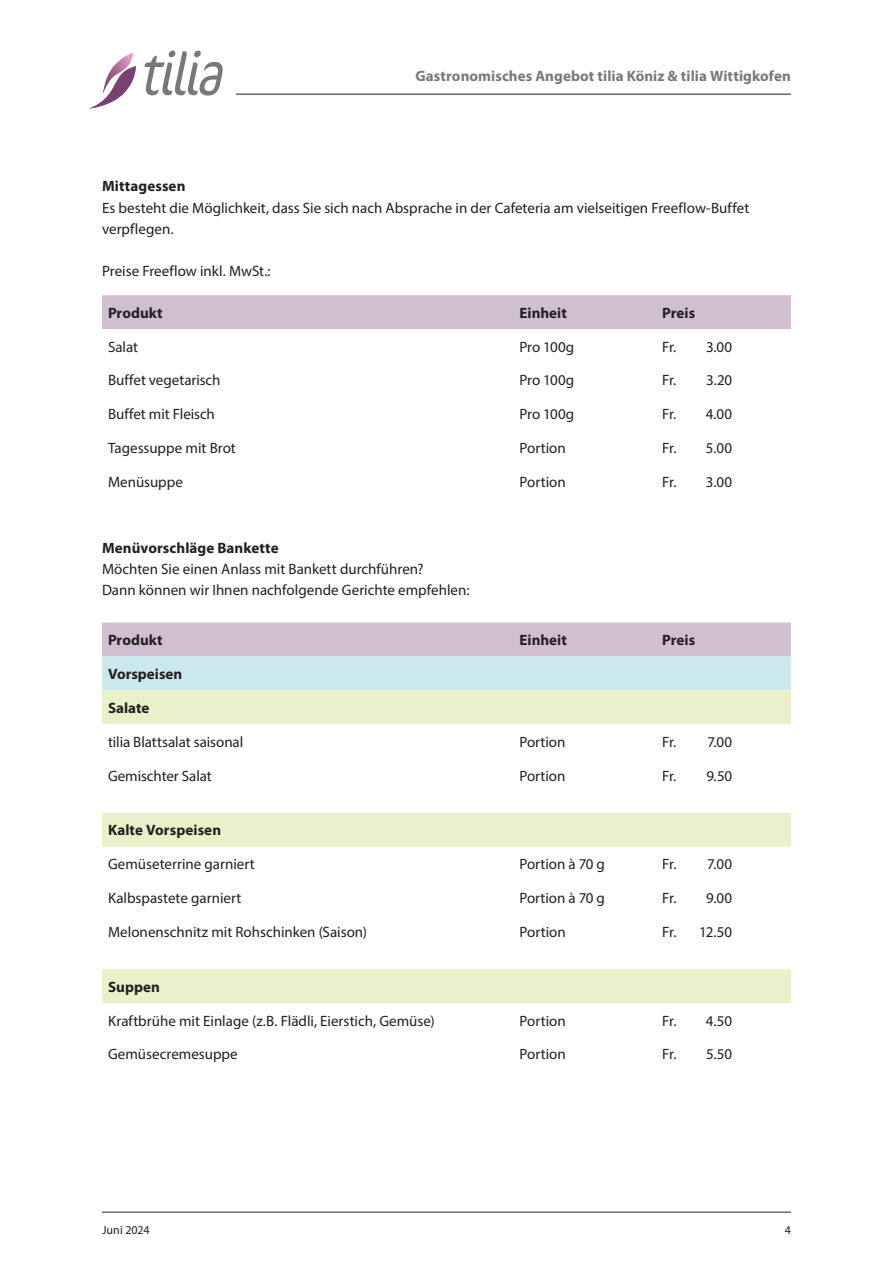
<style>
.page{position:relative;width:893px;height:1263px;background:#fff}
.page>*{position:absolute;margin:0;border:0;box-sizing:border-box;transform-origin:0 0}
.t1{font:15px/21.3px "Myriad Pro";color:#231f20}
.t2{font:700 15px "Myriad Pro";letter-spacing:.005em;color:#231f20}
.t3{font:700 15px "Myriad Pro";letter-spacing:.005em;color:#76787b}
.t4{font:12px "Myriad Pro";color:#231f20}
</style>
<div class="page">
<svg style="left:88px;top:53px;width:48px;height:56px"></svg>
<svg style="left:144px;top:51px;width:79px;height:45px"></svg>
<hr style="left:236px;top:94px;width:555px;height:1px;background:#231f20">
<hr style="left:102px;top:1212px;width:689px;height:1px;background:#231f20">
<div style="left:102px;top:295px;width:689px;height:34px;background:#d0bfd0"></div>
<svg style="left:102px;top:623px;width:689px;height:67px;background:#cdd4de"></svg>
<svg style="left:102px;top:690px;width:689px;height:313px"></svg>
<p class="t3" style="left:415px;top:66px;width:377px">Gastronomisches Angebot tilia Köniz &amp; tilia Wittigkofen</p>
<p class="t2" style="left:102px;top:177px;width:85px">Mittagessen</p>
<p class="t1" style="left:102px;top:197px;width:649px">Es besteht die Möglichkeit, dass Sie sich nach Absprache in der Cafeteria am vielseitigen Freeflow-Buffet verpflegen.</p>
<p class="t1" style="left:102px;top:260px;width:170px">Preise Freeflow inkl. MwSt.:</p>
<p class="t2" style="left:108px;top:303px;width:56px">Produkt</p>
<p class="t2" style="left:519px;top:303px;width:49px">Einheit</p>
<p class="t2" style="left:662px;top:303px;width:34px">Preis</p>
<p class="t1" style="left:108px;top:336px;width:31px">Salat</p>
<p class="t1" style="left:519px;top:336px;width:56px">Pro 100g</p>
<p class="t1" style="left:662px;top:336px;width:71px">Fr. 3.00</p>
<p class="t1" style="left:108px;top:369px;width:114px">Buffet vegetarisch</p>
<p class="t1" style="left:519px;top:369px;width:56px">Pro 100g</p>
<p class="t1" style="left:662px;top:369px;width:71px">Fr. 3.20</p>
<p class="t1" style="left:108px;top:403px;width:108px">Buffet mit Fleisch</p>
<p class="t1" style="left:519px;top:403px;width:56px">Pro 100g</p>
<p class="t1" style="left:662px;top:403px;width:71px">Fr. 4.00</p>
<p class="t1" style="left:108px;top:437px;width:129px">Tagessuppe mit Brot</p>
<p class="t1" style="left:519px;top:437px;width:48px">Portion</p>
<p class="t1" style="left:662px;top:437px;width:71px">Fr. 5.00</p>
<p class="t1" style="left:108px;top:471px;width:77px">Menüsuppe</p>
<p class="t1" style="left:519px;top:471px;width:48px">Portion</p>
<p class="t1" style="left:662px;top:471px;width:71px">Fr. 3.00</p>
<p class="t2" style="left:102px;top:538px;width:178px">Menüvorschläge Bankette</p>
<p class="t1" style="left:102px;top:558px;width:369px">Möchten Sie einen Anlass mit Bankett durchführen?<br>Dann können wir Ihnen nachfolgende Gerichte empfehlen:</p>
<p class="t2" style="left:108px;top:630px;width:56px">Produkt</p>
<p class="t2" style="left:519px;top:630px;width:49px">Einheit</p>
<p class="t2" style="left:662px;top:630px;width:34px">Preis</p>
<p class="t2" style="left:108px;top:664px;width:76px">Vorspeisen</p>
<p class="t2" style="left:108px;top:698px;width:43px">Salate</p>
<p class="t1" style="left:108px;top:731px;width:137px">tilia Blattsalat saisonal</p>
<p class="t1" style="left:519px;top:731px;width:47px">Portion</p>
<p class="t1" style="left:662px;top:731px;width:71px">Fr. 7.00</p>
<p class="t1" style="left:108px;top:765px;width:105px">Gemischter Salat</p>
<p class="t1" style="left:519px;top:765px;width:47px">Portion</p>
<p class="t1" style="left:662px;top:765px;width:71px">Fr. 9.50</p>
<p class="t2" style="left:108px;top:820px;width:115px">Kalte Vorspeisen</p>
<p class="t1" style="left:108px;top:853px;width:148px">Gemüseterrine garniert</p>
<p class="t1" style="left:519px;top:853px;width:87px">Portion à 70 g</p>
<p class="t1" style="left:662px;top:853px;width:71px">Fr. 7.00</p>
<p class="t1" style="left:108px;top:887px;width:135px">Kalbspastete garniert</p>
<p class="t1" style="left:519px;top:887px;width:87px">Portion à 70 g</p>
<p class="t1" style="left:662px;top:887px;width:71px">Fr. 9.00</p>
<p class="t1" style="left:108px;top:921px;width:260px">Melonenschnitz mit Rohschinken (Saison)</p>
<p class="t1" style="left:519px;top:921px;width:48px">Portion</p>
<p class="t1" style="left:662px;top:921px;width:71px">Fr. 12.50</p>
<p class="t2" style="left:108px;top:977px;width:54px">Suppen</p>
<p class="t1" style="left:108px;top:1010px;width:328px">Kraftbrühe mit Einlage (z.B. Flädli, Eierstich, Gemüse)</p>
<p class="t1" style="left:519px;top:1010px;width:48px">Portion</p>
<p class="t1" style="left:662px;top:1010px;width:71px">Fr. 4.50</p>
<p class="t1" style="left:108px;top:1043px;width:131px">Gemüsecremesuppe</p>
<p class="t1" style="left:519px;top:1043px;width:48px">Portion</p>
<p class="t1" style="left:662px;top:1043px;width:71px">Fr. 5.50</p>
<p class="t4" style="left:102px;top:1222px;width:49px">Juni 2024</p>
<p class="t4" style="left:785px;top:1222px;width:8px">4</p>
</div>
